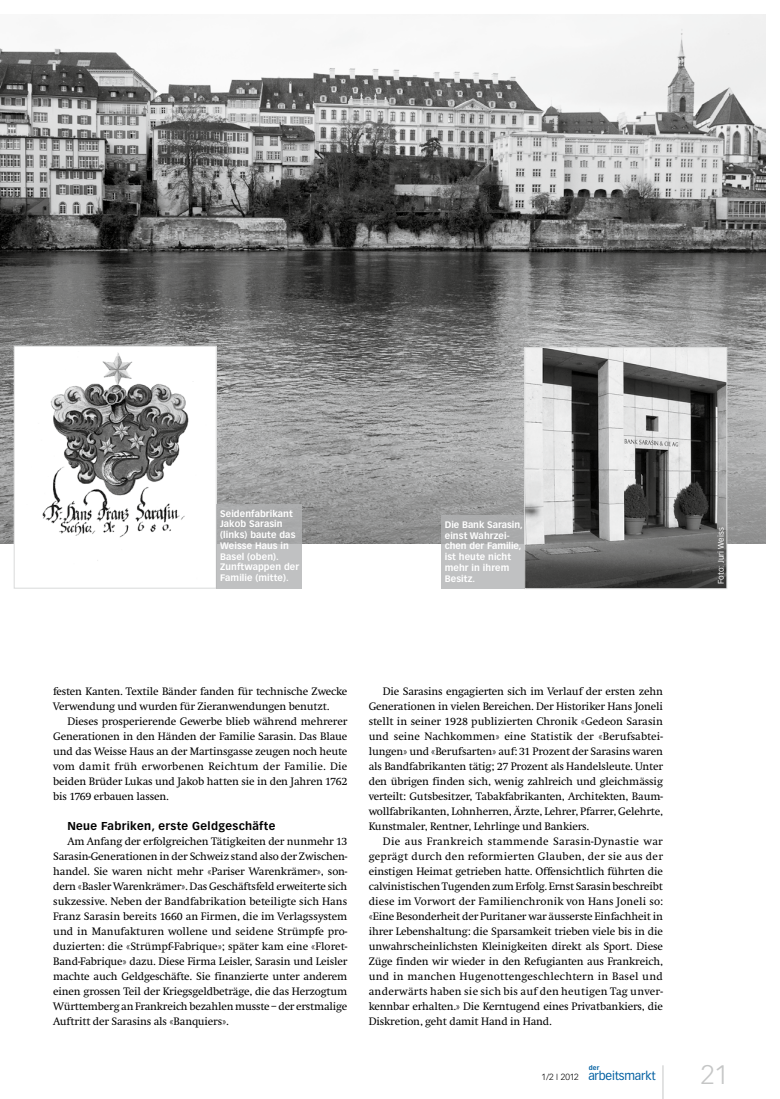
<style>
.page{position:relative;width:780px;height:1099px;background:#fff}
.page>*{position:absolute;margin:0;border:0;box-sizing:border-box;transform-origin:0 0}
.t1{font:300 26.25px "Vectora LT Std";color:#c5c6c6}
.t2{font:12px "Vectora LT Std";letter-spacing:-.015em;color:#005fa1}
.t3{font:11.25px/15px "Swift EF";letter-spacing:-.015em;color:#000;text-align:justify}
.t4{font:700 11.25px "Vectora LT Std";letter-spacing:.03em;color:#000}
.t5{font:700 9.25px/10.8px "Vectora LT Std";letter-spacing:.01em;color:#fff}
.t6{font:300 8.75px "Vectora LT Std";color:#000}
.t7{font:8px "Vectora LT Std";letter-spacing:.01em;color:#fff}
.t8{font:700 6.25px "Vectora LT Std";color:#005fa1}
</style>
<div class="page">
<hr style="left:662px;top:1065px;width:1px;height:33px;background:#c5c6c6">
<img style="left:0;top:14px;width:765px;height:529px">
<img style="left:16px;top:348px;width:198px;height:213px">
<div style="left:14px;top:346px;width:202px;height:242px;border:1px solid #d9dada"></div>
<div style="left:216px;top:504px;width:85px;height:84px;background:linear-gradient(to bottom,#a4a5a6,#c6c7c8)"></div>
<div style="left:441px;top:515px;width:85px;height:74px;background:linear-gradient(to bottom,#a7a8a9,#c7c8c9)"></div>
<img style="left:526px;top:349px;width:199px;height:238px">
<div style="left:524px;top:347px;width:203px;height:242px;border:1px solid #d9dada"></div>
<p class="t5" style="left:220px;top:508px;width:80px">Seidenfabrikant<br>Jakob Sarasin (links) baute das<br>Weisse Haus in<br>Basel (oben).<br>Zunftwappen der<br>Familie (mitte).</p>
<p class="t5" style="left:445px;top:519px;width:80px">Die Bank Sarasin, einst Wahrzei&shy;chen der Familie, ist heute nicht mehr in ihrem<br>Besitz.</p>
<p class="t7" style="left:716px;top:584px;width:58px;rotate:-90deg">Foto: Juri Weiss</p>
<p class="t3" style="left:53px;top:684px;width:296px">festen Kanten. Textile Bänder fanden für technische Zwecke<br>Verwendung und wurden für Zieranwendungen benutzt.</p>
<p class="t3" style="left:53px;top:714px;width:296px;text-indent:14px">Dieses prosperierende Gewerbe blieb während mehrerer Generationen in den Händen der Familie Sarasin. Das Blaue und das Weisse Haus an der Martinsgasse zeugen noch heute vom damit früh erworbenen Reichtum der Familie. Die beiden Brüder Lukas und Jakob hatten sie in den Jahren 1762 bis 1769 erbauen lassen.</p>
<p class="t4" style="left:67px;top:819px;width:209px">Neue Fabriken, erste Geldgeschäfte</p>
<p class="t3" style="left:53px;top:834px;width:296px;text-indent:14px">Am Anfang der erfolgreichen Tätigkeiten der nunmehr 13<br>Sarasin-Generationen in der Schweiz stand also der Zwischen&shy;handel. Sie waren nicht mehr «Pariser Warenkrämer», son&shy;dern «Basler Warenkrämer». Das Geschäftsfeld erweiterte sich sukzessive. Neben der Bandfabrikation beteiligte sich Hans Franz Sarasin bereits 1660 an Firmen, die im Verlagssystem und in Manufakturen wollene und seidene Strümpfe pro&shy;duzierten: die «Strümpf-Fabrique»; später kam eine «Floret-Band-Fabrique» dazu. Diese Firma Leisler, Sarasin und Leisler machte auch Geldgeschäfte. Sie finanzierte unter anderem einen grossen Teil der Kriegsgeldbeträge, die das Herzogtum Württemberg an Frankreich bezahlen musste – der erstmalige Auftritt der Sarasins als «Banquiers».</p>
<p class="t3" style="left:369px;top:684px;width:296px;text-indent:14px">Die Sarasins engagierten sich im Verlauf der ersten zehn Generationen in vielen Bereichen. Der Historiker Hans Joneli stellt in seiner 1928 publizierten Chronik «Gedeon Sarasin und seine Nachkommen» eine Statistik der «Berufsabtei&shy;lungen» und «Berufsarten» auf: 31 Prozent der Sarasins waren als Bandfabrikanten tätig; 27 Prozent als Handelsleute. Unter den übrigen finden sich, wenig zahlreich und gleichmässig verteilt: Gutsbesitzer, Tabakfabrikanten, Architekten, Baum&shy;wollfabrikanten, Lohnherren, Ärzte, Lehrer, Pfarrer, Gelehrte, Kunstmaler, Rentner, Lehrlinge und Bankiers.</p>
<p class="t3" style="left:369px;top:834px;width:296px;text-indent:14px">Die aus Frankreich stammende Sarasin-Dynastie war geprägt durch den reformierten Glauben, der sie aus der einstigen Heimat getrieben hatte. Offensichtlich führten die calvinistischen Tugenden zum Erfolg. Ernst Sarasin beschreibt diese im Vorwort der Familienchronik von Hans Joneli so: «Eine Besonderheit der Puritaner war äusserste Einfachheit in ihrer Lebenshaltung: die Sparsamkeit trieben viele bis in die unwahrscheinlichsten Kleinigkeiten direkt als Sport. Diese Züge finden wir wieder in den Refugianten aus Frankreich, und in manchen Hugenottengeschlechtern in Basel und anderwärts haben sie sich bis auf den heutigen Tag unver&shy;kennbar erhalten.» Die Kerntugend eines Privatbankiers, die Diskretion, geht damit Hand in Hand.</p>
<p class="t6" style="left:541px;top:1071px;width:39px">1/2 I 2012</p>
<h1 class="t1" style="left:701px;top:1059px;width:29px">21</h1>
<p class="t8" style="left:589px;top:1064px;width:12px">der</p>
<p class="t2" style="left:588px;top:1068px;width:69px">arbeitsmarkt</p>
</div>
